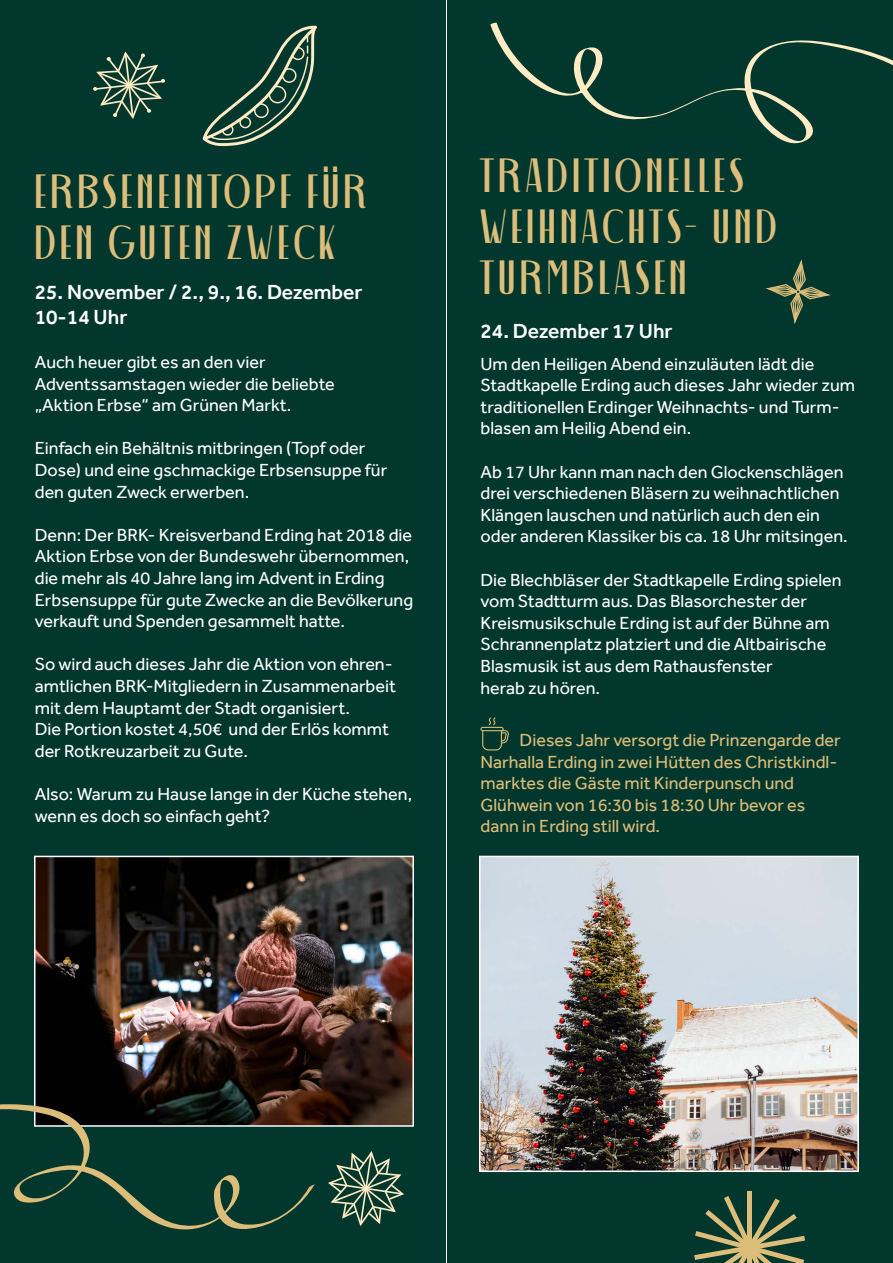
<style>
.page{position:relative;width:893px;height:1263px;background:#01372d}
.page>*{position:absolute;margin:0;border:0;box-sizing:border-box;transform-origin:0 0}
.t1{font:48px/51px "DECOHEADDISPLAY Regular";letter-spacing:.1em;color:#dcbd7a}
.t2{font:42.75px "DECOHEADDISPLAY Regular";color:#dcbd7a}
.t3{font:500 21px/25.2px "Effra";color:#fff}
.t4{font:18px/21.6px "Effra";color:#fff}
.t5{font:18px/21.6px "Effra";color:#dcbd7a}
</style>
<div class="page">
<hr style="left:446px;top:0;width:1px;height:1263px;background:#fff">
<svg style="left:490px;top:22px;width:403px;height:122px"></svg>
<svg style="left:480px;top:717px;width:29px;height:33px"></svg>
<div style="left:747px;top:1192px;width:5px;height:71px;background:#dcbd7a"></div>
<svg style="left:694px;top:1196px;width:111px;height:67px"></svg>
<svg style="left:765px;top:259px;width:66px;height:65px"></svg>
<img style="left:37px;top:859px;width:374px;height:265px">
<div style="left:34px;top:856px;width:380px;height:271px;border:2px solid #fff"></div>
<svg style="left:203px;top:26px;width:114px;height:120px"></svg>
<svg style="left:0;top:1103px;width:315px;height:127px"></svg>
<svg style="left:328px;top:1151px;width:76px;height:75px"></svg>
<img style="left:482px;top:859px;width:374px;height:310px">
<div style="left:479px;top:856px;width:380px;height:316px;border:2px solid #fff"></div>
<svg style="left:93px;top:51px;width:72px;height:68px"></svg>
<h2 class="t2" style="left:324px;top:138px;width:16px">..</h2>
<h1 class="t1" style="left:35px;top:167px;width:333px">ERBSENEINTOPF FÜR<br>DEN GUTEN ZWECK</h1>
<p class="t3" style="left:35px;top:279px;width:329px">25. November / 2., 9., 16. Dezember<br>10-14 Uhr</p>
<p class="t4" style="left:35px;top:351px;width:301px">Auch heuer gibt es an den vier<br>Adventssamstagen wieder die beliebte „Aktion Erbse“ am Grünen Markt.</p>
<p class="t4" style="left:35px;top:437px;width:354px">Einfach ein Behältnis mitbringen (Topf oder<br>Dose) und eine gschmackige Erbsensuppe für den guten Zweck erwerben.</p>
<p class="t4" style="left:35px;top:524px;width:380px">Denn: Der BRK- Kreisverband Erding hat 2018 die Aktion Erbse von der Bundeswehr übernommen, die mehr als 40 Jahre lang im Advent in Erding Erbsensuppe für gute Zwecke an die Bevölkerung verkauft und Spenden gesammelt hatte.</p>
<p class="t4" style="left:35px;top:653px;width:363px">So wird auch dieses Jahr die Aktion von ehren&shy;amtlichen BRK-Mitgliedern in Zusammenarbeit mit dem Hauptamt der Stadt organisiert.<br>Die Portion kostet 4,50€ und der Erlös kommt der Rotkreuzarbeit zu Gute.</p>
<p class="t4" style="left:35px;top:783px;width:379px">Also: Warum zu Hause lange in der Küche stehen, wenn es doch so einfach geht?</p>
<h1 class="t1" style="left:480px;top:151px;width:298px">TRADITIONELLES<br>WEIHNACHTS- UND<br>TURMBLASEN</h1>
<p class="t3" style="left:480px;top:319px;width:194px">24. Dezember 17 Uhr</p>
<p class="t4" style="left:480px;top:353px;width:376px">Um den Heiligen Abend einzuläuten lädt die Stadtkapelle Erding auch dieses Jahr wieder zum traditionellen Erdinger Weihnachts- und Turm&shy;blasen am Heilig Abend ein.</p>
<p class="t4" style="left:480px;top:461px;width:369px">Ab 17 Uhr kann man nach den Glockenschlägen drei verschiedenen Bläsern zu weihnachtlichen Klängen lauschen und natürlich auch den ein oder anderen Klassiker bis ca. 18 Uhr mitsingen.</p>
<p class="t4" style="left:480px;top:569px;width:363px">Die Blechbläser der Stadtkapelle Erding spielen vom Stadtturm aus. Das Blasorchester der Kreismusikschule Erding ist auf der Bühne am Schrannenplatz platziert und die Altbairische Blasmusik ist aus dem Rathausfenster<br>herab zu hören.</p>
<p class="t5" style="left:480px;top:729px;width:362px;text-indent:39px">Dieses Jahr versorgt die Prinzengarde der Narhalla Erding in zwei Hütten des Christkindl&shy;marktes die Gäste mit Kinderpunsch und Glühwein von 16:30 bis 18:30 Uhr bevor es dann in Erding still wird.</p>
</div>
